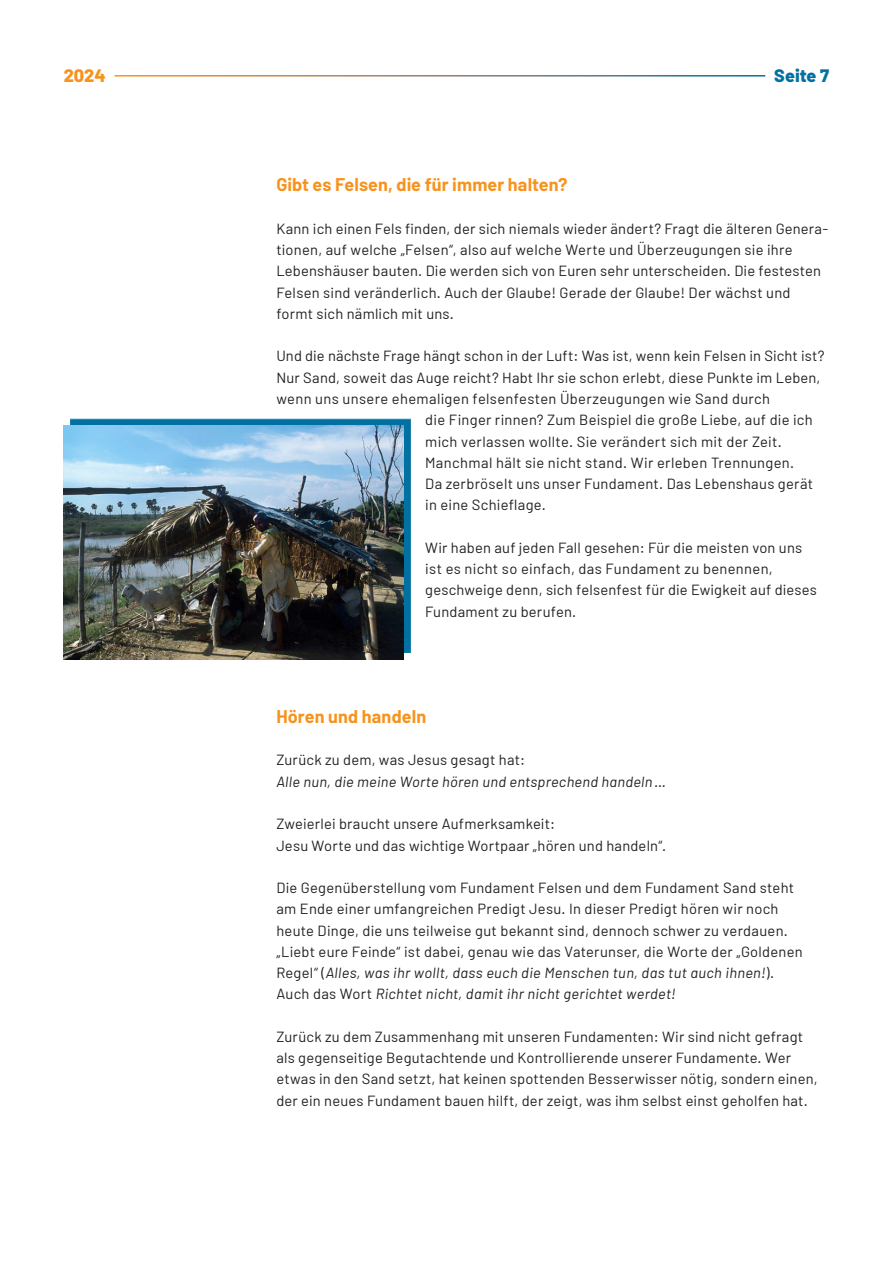
<style>
.page{position:relative;width:893px;height:1263px;background:#fff}
.page>*{position:absolute;margin:0;border:0;box-sizing:border-box;transform-origin:0 0}
.t1{font:700 18px "Barlow";letter-spacing:.005em;color:#f7931d}
.t2{font:800 18px "Barlow";color:#0071a1}
.t3{font:800 18px "Barlow";color:#f7931d}
.Text{font:14.7px/21.3px "Barlow";letter-spacing:.015em;color:#231f20}
.Text-2{font:italic 14.7px "Barlow";letter-spacing:.015em;color:#231f20}
.s1{font-style:italic}
</style>
<div class="page">
<div style="left:70px;top:419px;width:340px;height:234px;background:#0071a1"></div>
<img style="left:64px;top:425px;width:340px;height:234px">
<p class="t3" style="left:64px;top:64px;width:43px">2024</p>
<p class="t2" style="left:774px;top:64px;width:56px">Seite 7</p>
<h2 class="t1" style="left:276px;top:174px;width:293px">Gibt es Felsen, die für immer halten?</h2>
<p class="Text" style="left:276px;top:218px;width:553px">Kann ich einen Fels finden, der sich niemals wieder ändert? Fragt die älteren Genera&shy;tionen, auf welche „Felsen“, also auf welche Werte und Überzeugungen sie ihre Lebenshäuser bauten. Die werden sich von Euren sehr unterscheiden. Die festesten Felsen sind veränderlich. Auch der Glaube! Gerade der Glaube! Der wächst und formt sich nämlich mit uns.</p>
<p class="Text" style="left:276px;top:345px;width:550px">Und die nächste Frage hängt schon in der Luft: Was ist, wenn kein Felsen in Sicht ist?</p>
<p class="Text" style="left:276px;top:366px;width:546px">Nur Sand, soweit das Auge reicht? Habt Ihr sie schon erlebt, diese Punkte im Leben,</p>
<p class="Text" style="left:276px;top:388px;width:495px">wenn uns unsere ehemaligen felsenfesten Überzeugungen wie Sand durch</p>
<p class="Text" style="left:425px;top:409px;width:389px">die Finger rinnen? Zum Beispiel die große Liebe, auf die ich</p>
<p class="Text" style="left:425px;top:430px;width:358px">mich verlassen wollte. Sie verändert sich mit der Zeit.</p>
<p class="Text" style="left:425px;top:451px;width:371px">Manchmal hält sie nicht stand. Wir erleben Trennungen.</p>
<p class="Text" style="left:425px;top:473px;width:389px">Da zerbröselt uns unser Fundament. Das Lebens haus gerät</p>
<p class="Text" style="left:425px;top:494px;width:122px">in eine Schieflage.</p>
<p class="Text" style="left:425px;top:536px;width:393px">Wir haben auf jeden Fall gesehen: Für die meisten von uns ist es nicht so einfach, das Fundament zu benennen, geschweige denn, sich felsenfest für die Ewigkeit auf dieses Fundament zu berufen.</p>
<h2 class="t1" style="left:276px;top:705px;width:151px">Hören und handeln</h2>
<p class="Text" style="left:276px;top:749px;width:250px">Zurück zu dem, was Jesus gesagt hat:</p>
<p class="Text-2" style="left:276px;top:772px;width:391px">Alle nun, die meine Worte hören und entsprechend handeln…</p>
<p class="Text" style="left:276px;top:813px;width:280px">Zweierlei braucht unsere Aufmerksamkeit:</p>
<p class="Text" style="left:276px;top:834px;width:391px">Jesu Worte und das wichtige Wortpaar „hören und handeln“.</p>
<p class="Text" style="left:276px;top:877px;width:528px">Die Gegenüberstellung vom Fundament Felsen und dem Fundament Sand steht am Ende einer umfangreichen Predigt Jesu. In dieser Predigt hören wir noch heute Dinge, die uns teilweise gut bekannt sind, dennoch schwer zu verdauen. „Liebt eure Feinde“ ist dabei, genau wie das Vaterunser, die Worte der „Goldenen Regel“ (<span class="s1">Alles, was ihr wollt, dass euch die Menschen tun, das tut auch ihnen!</span>).<br>Auch das Wort <span class="s1">Richtet nicht, damit ihr nicht gerichtet werdet!</span></p>
<p class="Text" style="left:276px;top:1025px;width:543px">Zurück zu dem Zusammenhang mit unseren Fundamenten: Wir sind nicht gefragt als gegenseitige Begutachtende und Kontrollierende unserer Fundamente. Wer etwas in den Sand setzt, hat keinen spottenden Besserwisser nötig, sondern einen, der ein neues Fundament bauen hilft, der zeigt, was ihm selbst einst geholfen hat.</p>
</div>
